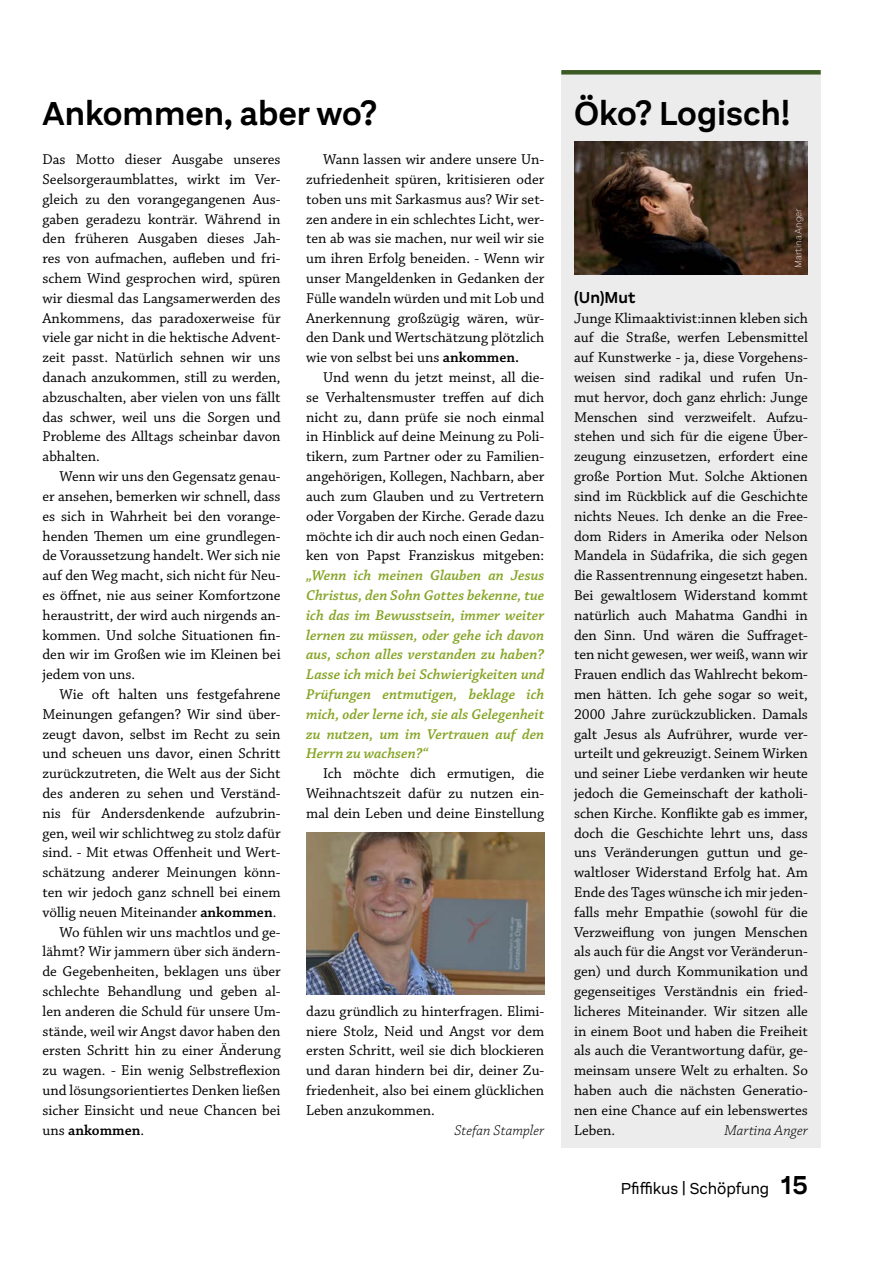
<style>
.page{position:relative;width:893px;height:1263px;background:#fff}
.page>*{position:absolute;margin:0;border:0;box-sizing:border-box;transform-origin:0 0}
.t1{font:600 34.5px "Aestetico";color:#000}
.t2{font:16.5px "Aestetico";color:#000}
.t3{font:600 16.5px "Aestetico";color:#000}
.t4{font:15px/19.8px "Chaparral Pro";color:#000;text-align:justify}
.t5{font:italic 600 15px/19.8px "Chaparral Pro";color:#86a526;text-align:justify}
.t6{font:italic 300 15px "Chaparral Pro";color:#000}
.t7{font:600 15px "Chaparral Pro";color:#000}
.t8{font:200 9.75px "Aestetico";color:#fff}
.s1{font-weight:600}
.s2{font-weight:400}
.s3{font-weight:600;font-size:27px}
</style>
<div class="page">
<div style="left:561px;top:72px;width:260px;height:1075px;background:#ececed"></div>
<img style="left:574px;top:141px;width:234px;height:134px">
<div style="left:561px;top:70px;width:260px;height:5px;background:#3c5b24"></div>
<img style="left:306px;top:832px;width:238px;height:163px">
<h1 class="t1" style="left:43px;top:93px;width:336px">Ankommen, aber wo?</h1>
<p class="t4" style="left:43px;top:150px;width:240px">Das Motto dieser Ausgabe unseres Seelsorgeraumblattes, wirkt im Ver&shy;gleich zu den vorangegangenen Aus&shy;gaben geradezu konträr. Während in den früheren Ausgaben dieses Jah&shy;res von aufmachen, aufleben und fri&shy;schem Wind gesprochen wird, spüren wir diesmal das Langsamerwerden des Ankommens, das paradoxerweise für viele gar nicht in die hektische Advent&shy;zeit passt. Natürlich sehnen wir uns danach anzukommen, still zu werden, abzuschalten, aber vielen von uns fällt das schwer, weil uns die Sorgen und Probleme des Alltags scheinbar davon abhalten.</p>
<p class="t4" style="left:43px;top:467px;width:240px;text-indent:17px">Wenn wir uns den Gegensatz genau&shy;er ansehen, bemerken wir schnell, dass es sich in Wahrheit bei den vorange&shy;henden Themen um eine grundlegen&shy;de Voraussetzung handelt. Wer sich nie auf den Weg macht, sich nicht für Neu&shy;es öffnet, nie aus seiner Komfortzone heraustritt, der wird auch nirgends an&shy;kommen. Und solche Situationen fin&shy;den wir im Großen wie im Kleinen bei jedem von uns.</p>
<p class="t4" style="left:60px;top:685px;width:223px">Wie oft halten uns festgefahrene</p>
<p class="t4" style="left:43px;top:705px;width:240px">Meinungen gefangen? Wir sind über-</p>
<p class="t4" style="left:43px;top:724px;width:240px">zeugt davon, selbst im Recht zu sein</p>
<p class="t4" style="left:43px;top:744px;width:240px">und scheuen uns davor, einen Schritt</p>
<p class="t4" style="left:43px;top:764px;width:240px">zurückzutreten, die Welt aus der Sicht</p>
<p class="t4" style="left:43px;top:784px;width:240px">des anderen zu sehen und Verständ-</p>
<p class="t4" style="left:43px;top:804px;width:240px">nis für Andersdenkende aufzubrin-</p>
<p class="t4" style="left:43px;top:823px;width:240px">gen, weil wir schlichtweg zu stolz dafür</p>
<p class="t4" style="left:43px;top:843px;width:240px">sind. - Mit etwas Offenheit und Wert-</p>
<p class="t4" style="left:43px;top:863px;width:240px">schätzung anderer Meinungen könn-</p>
<p class="t4" style="left:43px;top:883px;width:240px">ten wir jedoch ganz schnell bei einem</p>
<p class="t4" style="left:43px;top:903px;width:235px">völlig neuen Miteinander <span class="s1">ankommen</span>.</p>
<p class="t4" style="left:60px;top:922px;width:223px">Wo fühlen wir uns machtlos und ge-</p>
<p class="t4" style="left:43px;top:942px;width:240px">lähmt? Wir jammern über sich ändern-</p>
<p class="t4" style="left:43px;top:962px;width:240px">de Gegebenheiten, beklagen uns über</p>
<p class="t4" style="left:43px;top:982px;width:240px">schlechte Behandlung und geben al-</p>
<p class="t4" style="left:43px;top:1002px;width:240px">len anderen die Schuld für unsere Um-</p>
<p class="t4" style="left:43px;top:1021px;width:240px">stände, weil wir Angst davor haben den</p>
<p class="t4" style="left:43px;top:1041px;width:240px">ersten Schritt hin zu einer Änderung</p>
<p class="t4" style="left:43px;top:1061px;width:240px">zu wagen. - Ein wenig Selbstreflexion</p>
<p class="t4" style="left:43px;top:1081px;width:240px">und lösungsorientiertes Denken ließen</p>
<p class="t4" style="left:43px;top:1101px;width:240px">sicher Einsicht und neue Chancen bei</p>
<p class="t7" style="left:43px;top:1121px;width:103px"><span class="s2">uns</span> ankommen<span class="s2">.</span></p>
<p class="t4" style="left:306px;top:150px;width:240px;text-indent:17px">Wann lassen wir andere unsere Un&shy;zufriedenheit spüren, kritisieren oder toben uns mit Sarkasmus aus? Wir set&shy;zen andere in ein schlechtes Licht, wer&shy;ten ab was sie machen, nur weil wir sie um ihren Erfolg beneiden. - Wenn wir unser Mangeldenken in Gedanken der Fülle wandeln würden und mit Lob und Anerkennung großzügig wären, wür&shy;den Dank und Wertschätzung plötzlich wie von selbst bei uns <span class="s1">ankommen.</span></p>
<p class="t4" style="left:306px;top:368px;width:240px;text-indent:17px">Und wenn du jetzt meinst, all die&shy;se Verhaltensmuster treffen auf dich nicht zu, dann prüfe sie noch einmal in Hinblick auf deine Meinung zu Poli&shy;tikern, zum Partner oder zu Familien&shy;angehörigen, Kollegen, Nachbarn, aber auch zum Glauben und zu Vertretern oder Vorgaben der Kirche. Gerade dazu möchte ich dir auch noch einen Gedan&shy;ken von Papst Franziskus mitgeben:</p>
<p class="t5" style="left:306px;top:566px;width:240px">„Wenn ich meinen Glauben an Jesus Christus, den Sohn Gottes bekenne, tue ich das im Bewusstsein, immer weiter lernen zu müssen, oder gehe ich davon aus, schon alles verstanden zu haben?<br>Lasse ich mich bei Schwierigkeiten und Prüfungen entmutigen, beklage ich mich, oder lerne ich, sie als Gelegenheit zu nutzen, um im Vertrauen auf den Herrn zu wachsen?“</p>
<p class="t4" style="left:306px;top:764px;width:240px;text-indent:17px">Ich möchte dich ermutigen, die Weihnachtszeit dafür zu nutzen ein&shy;mal dein Leben und deine Einstellung</p>
<p class="t4" style="left:306px;top:1002px;width:240px">dazu gründlich zu hinterfragen. Elimi&shy;niere Stolz, Neid und Angst vor dem ersten Schritt, weil sie dich blockieren und daran hindern bei dir, deiner Zu&shy;friedenheit, also bei einem glücklichen Leben anzukommen.</p>
<p class="t6" style="left:454px;top:1122px;width:91px">Stefan Stampler</p>
<h1 class="t1" style="left:574px;top:93px;width:218px">Öko? Logisch!</h1>
<p class="t8" style="left:793px;top:268px;width:61px;rotate:-90deg">Martina Anger</p>
<p class="t3" style="left:574px;top:288px;width:63px">(Un)Mut</p>
<p class="t4" style="left:574px;top:309px;width:235px">Junge Klimaaktivist:innen kleben sich auf die Straße, werfen Lebensmittel auf Kunstwerke - ja, diese Vorgehens&shy;weisen sind radikal und rufen Un&shy;mut hervor, doch ganz ehrlich: Junge Menschen sind verzweifelt. Aufzu&shy;stehen und sich für die eigene Über&shy;zeugung einzusetzen, erfordert eine große Portion Mut. Solche Aktionen sind im Rückblick auf die Geschichte nichts Neues. Ich denke an die Free&shy;dom Riders in Amerika oder Nelson Mandela in Südafrika, die sich gegen die Rassentrennung eingesetzt haben.<br>Bei gewaltlosem Widerstand kommt natürlich auch Mahatma Gandhi in den Sinn. Und wären die Suffraget&shy;ten nicht gewesen, wer weiß, wann wir Frauen endlich das Wahlrecht bekom&shy;men hätten. Ich gehe sogar so weit, 2000 Jahre zurückzublicken. Damals galt Jesus als Aufrührer, wurde ver&shy;urteilt und gekreuzigt. Seinem Wirken und seiner Liebe verdanken wir heute jedoch die Gemeinschaft der katholi&shy;schen Kirche. Konflikte gab es immer, doch die Geschichte lehrt uns, dass uns Veränderungen guttun und ge&shy;waltloser Widerstand Erfolg hat. Am Ende des Tages wünsche ich mir jeden&shy;falls mehr Empathie (sowohl für die Verzweiflung von jungen Menschen als auch für die Angst vor Veränderun&shy;gen) und durch Kommunikation und gegenseitiges Verständnis ein fried&shy;licheres Miteinander. Wir sitzen alle in einem Boot und haben die Freiheit als auch die Verantwortung dafür, ge&shy;meinsam unsere Welt zu erhalten. So haben auch die nächsten Generatio&shy;nen eine Chance auf ein lebenswertes Leben.</p>
<p class="t6" style="left:724px;top:1122px;width:85px">Martina Anger</p>
<p class="t2" style="left:621px;top:1179px;width:188px">Pfiffikus | Schöpfung <span class="s3">15</span></p>
</div>
